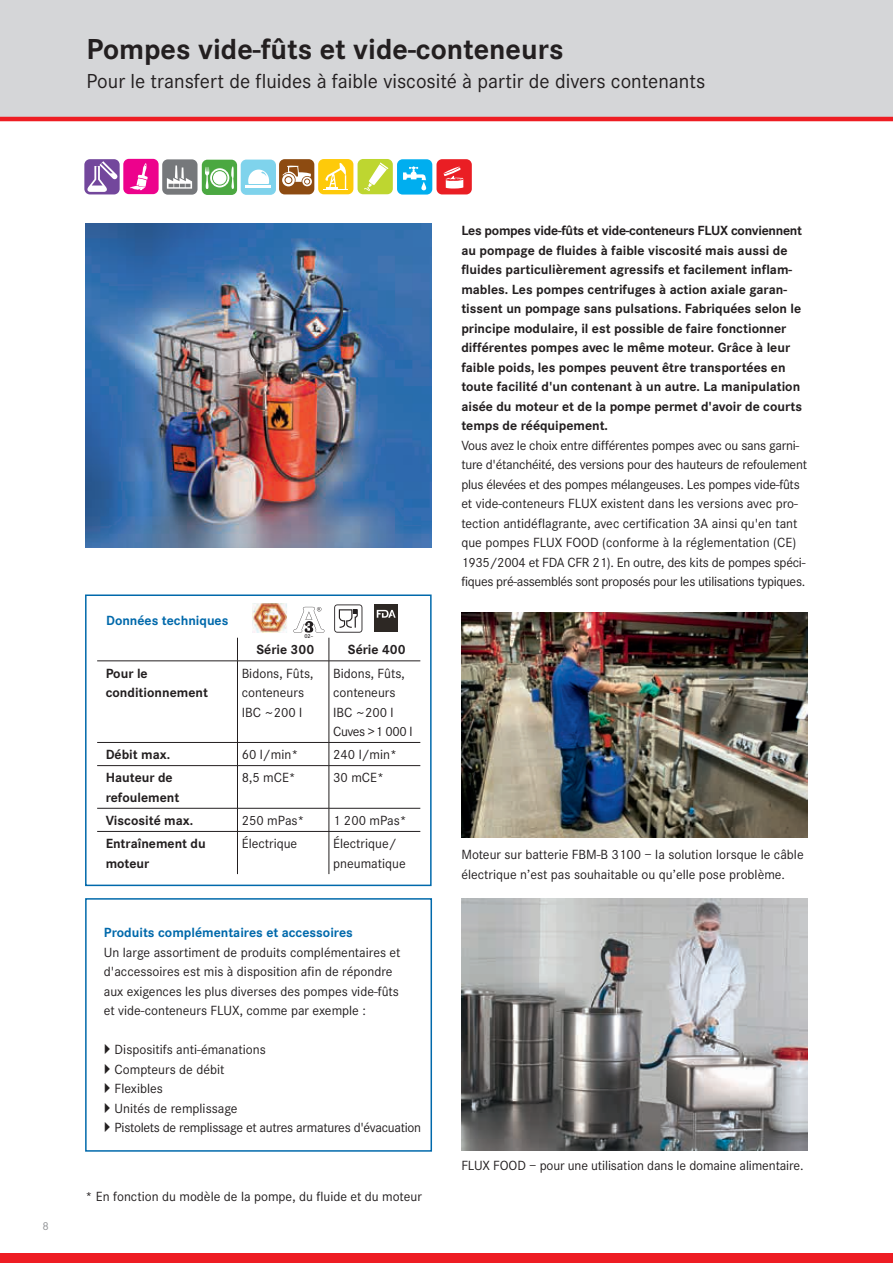
<style>
.page{position:relative;width:893px;height:1263px;background:#fff}
.page>*{position:absolute;margin:0;border:0;box-sizing:border-box;transform-origin:0 0}
.t1{font:700 30px "Corporate S";color:#231f20}
.t2{font:21px "Corporate S";color:#231f20}
.t3{font:13.8px/19.5px "Corporate S";color:#231f20}
.t4{font:700 13.8px/19.5px "Corporate S";color:#231f20}
.t5{font:13.8px/19.5px "Corporate S";letter-spacing:-.02em;color:#231f20}
.t6{font:700 13.8px "Corporate S";color:#0069ab}
.t7{font:12px "Corporate S";color:#939598}
.t8{font:600 5.85px "Corporate S";color:#231f20}
</style>
<div class="page">
<div style="left:85px;top:594px;width:347px;height:292px;border:2px solid #0069ab"></div>
<div style="left:0;top:0;width:893px;height:119px;background:#d5d6d8"></div>
<div style="left:0;top:1253px;width:893px;height:10px;background:#ee1d23"></div>
<hr style="left:0;top:117px;width:893px;height:4px;background:#ee1d23">
<img style="left:85px;top:223px;width:347px;height:324px">
<div style="left:85px;top:898px;width:347px;height:254px;border:2px solid #0069ab"></div>
<img style="left:461px;top:898px;width:347px;height:252px">
<img style="left:461px;top:613px;width:347px;height:225px">
<hr style="left:237px;top:661px;width:1px;height:81px;background:#231f20">
<hr style="left:329px;top:661px;width:1px;height:81px;background:#231f20">
<hr style="left:97px;top:742px;width:232px;height:1px;background:#231f20">
<svg style="left:237px;top:743px;width:1px;height:22px"></svg>
<hr style="left:329px;top:742px;width:91px;height:1px;background:#231f20">
<svg style="left:329px;top:743px;width:1px;height:22px"></svg>
<hr style="left:97px;top:765px;width:232px;height:1px;background:#231f20">
<hr style="left:237px;top:766px;width:1px;height:42px;background:#231f20">
<hr style="left:329px;top:765px;width:91px;height:1px;background:#231f20">
<hr style="left:329px;top:766px;width:1px;height:42px;background:#231f20">
<hr style="left:97px;top:808px;width:232px;height:1px;background:#231f20">
<svg style="left:237px;top:808px;width:1px;height:23px"></svg>
<hr style="left:329px;top:808px;width:91px;height:1px;background:#231f20">
<svg style="left:329px;top:808px;width:1px;height:23px"></svg>
<hr style="left:237px;top:832px;width:1px;height:42px;background:#231f20">
<hr style="left:329px;top:832px;width:1px;height:42px;background:#231f20">
<hr style="left:97px;top:831px;width:323px;height:1px;background:#231f20">
<svg style="left:237px;top:638px;width:1px;height:23px"></svg>
<hr style="left:97px;top:661px;width:323px;height:1px;background:#231f20">
<div style="left:397px;top:159px;width:35px;height:36px;background:#00aeef;border-radius:6px"></div>
<svg style="left:403px;top:166px;width:24px;height:24px"></svg>
<div style="left:318px;top:159px;width:35px;height:35px;background:#feca0a;border-radius:6px"></div>
<svg style="left:323px;top:162px;width:25px;height:28px"></svg>
<div style="left:202px;top:160px;width:35px;height:35px;background:#4ba841;border-radius:6px"></div>
<svg style="left:210px;top:168px;width:19px;height:19px"></svg>
<div style="left:212px;top:170px;width:15px;height:16px;border:1px solid #4ba841;border-radius:50%"></div>
<svg style="left:205px;top:167px;width:5px;height:22px"></svg>
<svg style="left:231px;top:166px;width:3px;height:23px"></svg>
<div style="left:123px;top:159px;width:36px;height:35px;background:#ed028c;border-radius:6px"></div>
<svg style="left:129px;top:163px;width:19px;height:28px"></svg>
<div style="left:358px;top:159px;width:35px;height:35px;background:#bed630;border-radius:6px"></div>
<svg style="left:364px;top:162px;width:24px;height:29px"></svg>
<div style="left:241px;top:160px;width:35px;height:35px;background:#7fd3ec;border-radius:6px"></div>
<svg style="left:245px;top:170px;width:26px;height:17px"></svg>
<div style="left:279px;top:159px;width:35px;height:35px;background:#8d4b11;border-radius:6px"></div>
<svg style="left:282px;top:165px;width:30px;height:21px"></svg>
<div style="left:162px;top:159px;width:35px;height:36px;background:#76787b;border-radius:6px"></div>
<svg style="left:167px;top:165px;width:25px;height:24px"></svg>
<div style="left:84px;top:159px;width:36px;height:35px;background:#73479c;border-radius:6px"></div>
<svg style="left:87px;top:161px;width:30px;height:31px"></svg>
<div style="left:437px;top:159px;width:35px;height:35px;background:#ea1e24;border-radius:6px"></div>
<hr style="left:446px;top:186px;width:17px;height:3px;background:#fff;border-radius:50%">
<div style="left:446px;top:179px;width:17px;height:8px;background:#fff"></div>
<svg style="left:443px;top:166px;width:21px;height:15px"></svg>
<img style="left:253px;top:603px;width:34px;height:30px">
<svg style="left:293px;top:604px;width:69px;height:57px"></svg>
<div style="left:374px;top:604px;width:24px;height:28px;background:#2d2824"></div>
<svg style="left:377px;top:610px;width:19px;height:8px"></svg>
<h1 class="t1" style="left:86px;top:38px;width:479px">Pompes vide-fûts et vide-conteneurs</h1>
<h2 class="t2" style="left:86px;top:73px;width:620px">Pour le transfert de fluides à faible viscosité à partir de divers contenants</h2>
<p class="t7" style="left:43px;top:1221px;width:8px">8</p>
<p class="t6" style="left:106px;top:615px;width:124px">Données techniques</p>
<p class="t8" style="left:304px;top:632px;width:11px">02–</p>
<p class="t4" style="left:256px;top:641px;width:59px">Série 300</p>
<p class="t4" style="left:348px;top:641px;width:59px">Série 400</p>
<p class="t4" style="left:106px;top:664px;width:104px">Pour le conditionnement</p>
<p class="t3" style="left:242px;top:664px;width:73px">Bidons, Fûts, conteneurs<br>IBC ~200 l</p>
<p class="t3" style="left:333px;top:664px;width:81px">Bidons, Fûts, conteneurs<br>IBC ~200 l<br>Cuves &gt; 1 000 l</p>
<p class="t4" style="left:106px;top:746px;width:66px">Débit max.</p>
<p class="t3" style="left:242px;top:746px;width:58px">60 l/min*</p>
<p class="t3" style="left:333px;top:746px;width:65px">240 l/min*</p>
<p class="t4" style="left:106px;top:769px;width:75px">Hauteur de refoulement</p>
<p class="t3" style="left:242px;top:769px;width:56px">8,5 mCE*</p>
<p class="t3" style="left:333px;top:769px;width:52px">30 mCE*</p>
<p class="t4" style="left:106px;top:812px;width:89px">Viscosité max.</p>
<p class="t3" style="left:242px;top:812px;width:64px">250 mPas*</p>
<p class="t3" style="left:333px;top:812px;width:75px">1 200 mPas*</p>
<p class="t4" style="left:106px;top:835px;width:102px">Entraînement du moteur</p>
<p class="t3" style="left:242px;top:835px;width:57px">Électrique</p>
<p class="t3" style="left:333px;top:835px;width:74px">Électrique/ pneumatique</p>
<p class="t6" style="left:104px;top:927px;width:251px">Produits complémentaires et accessoires</p>
<p class="t3" style="left:104px;top:943px;width:298px">Un large assortiment de produits complémentaires et d'accessoires est mis à disposition afin de répondre aux exigences les plus diverses des pompes vide-fûts et vide-conteneurs FLUX, comme par exemple :</p>
<p class="t3" style="left:115px;top:1041px;width:308px">Dispositifs anti-émanations<br>Compteurs de débit<br>Flexibles<br>Unités de remplissage<br>Pistolets de remplissage et autres armatures d'évacuation</p>
<p class="t3" style="left:85px;top:1188px;width:338px">* En fonction du modèle de la pompe, du fluide et du moteur</p>
<p class="t4" style="left:461px;top:222px;width:342px">Les pompes vide-fûts et vide-conteneurs FLUX conviennent au pompage de fluides à faible viscosité mais aussi de fluides particulièrement agressifs et facilement inflam&shy;mables. Les pompes centrifuges à action axiale garan&shy;tissent un pompage sans pulsations. Fabriquées selon le principe modulaire, il est possible de faire fonctionner différentes pompes avec le même moteur. Grâce à leur faible poids, les pompes peuvent être transportées en toute facilité d'un contenant à un autre. La manipulation aisée du moteur et de la pompe permet d'avoir de courts temps de rééquipement.</p>
<p class="t5" style="left:461px;top:436px;width:347px">Vous avez le choix entre différentes pompes avec ou sans garni&shy;ture d'étanchéité, des versions pour des hauteurs de refoulement plus élevées et des pompes mélangeuses. Les pompes vide-fûts et vide-conteneurs FLUX existent dans les versions avec pro&shy;tection antidéflagrante, avec certification 3A ainsi qu'en tant que pompes FLUX FOOD (conforme à la réglementation (CE)<br>1935/2004 et FDA CFR 21). En outre, des kits de pompes spéci&shy;fiques pré-assemblés sont proposés pour les utilisations typiques.</p>
<p class="t3" style="left:461px;top:846px;width:344px">Moteur sur batterie FBM-B 3100 − la solution lorsque le câble électrique n’est pas souhaitable ou qu’elle pose problème.</p>
<p class="t3" style="left:461px;top:1157px;width:344px">FLUX FOOD − pour une utilisation dans le domaine alimentaire.</p>
</div>
